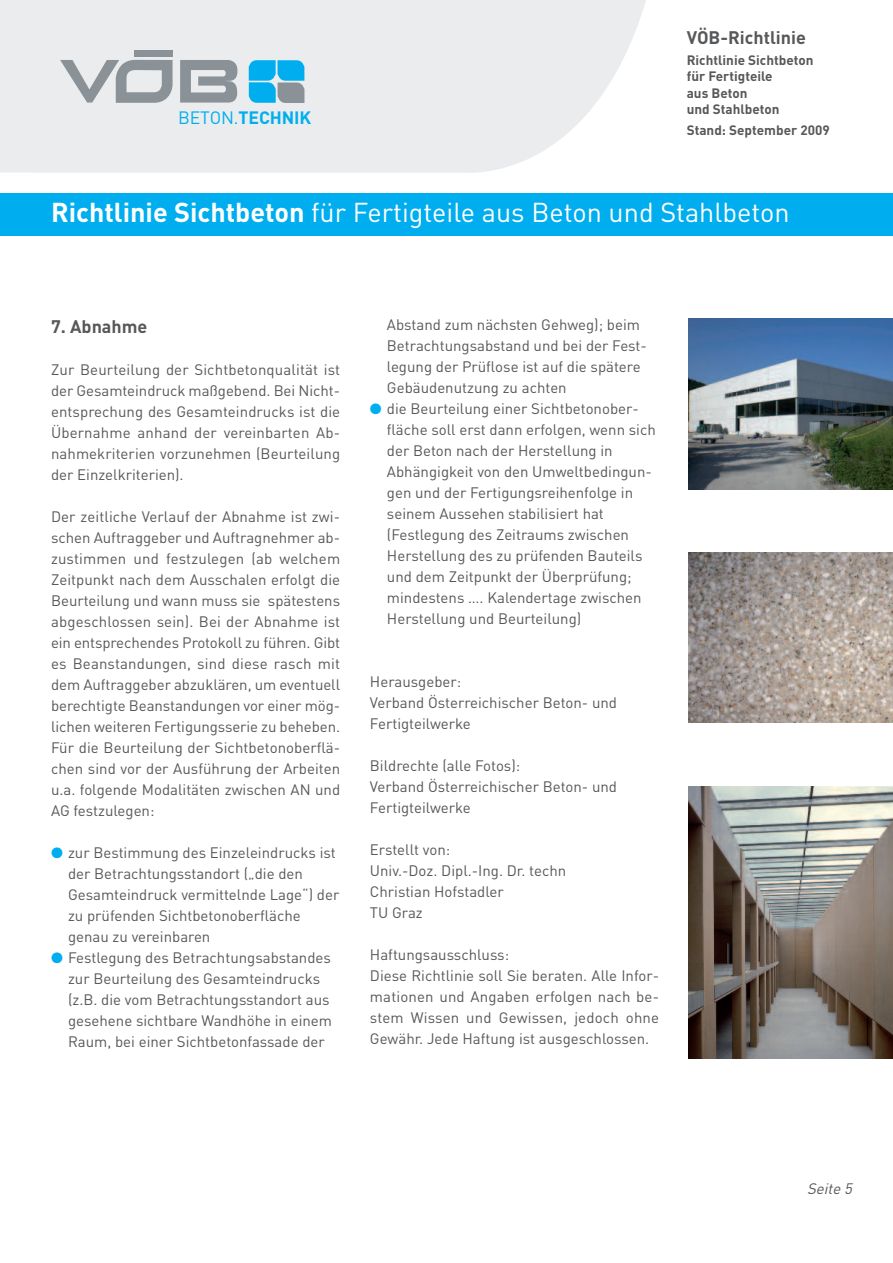
<style>
.page{position:relative;width:893px;height:1263px;background:#fff}
.page>*{position:absolute;margin:0;border:0;box-sizing:border-box;transform-origin:0 0}
.t1{font:27px "DINOT";color:#fff}
.t2{font:700 18px "DINOT";color:#57585a}
.t3{font:700 17.7px "DINOT";letter-spacing:-.01em;color:#00aeef}
.t4{font:15px/21px "DINOT";color:#57585a}
.t5{font:italic 15px "DINOT";color:#57585a}
.t6{font:700 13.5px/16.5px "DINOT";color:#57585a}
.s1{font-weight:400}
.s2{font-weight:700}
.s3{color:#00aeef}
</style>
<div class="page">
<svg style="left:0;top:0;width:646px;height:173px;background:#ebedef"></svg>
<div style="left:134px;top:51px;width:38px;height:6px;background:#8a9297"></div>
<svg style="left:180px;top:60px;width:59px;height:43px;background:#a4aaae"></svg>
<svg style="left:60px;top:60px;width:113px;height:43px;background:#babfc3"></svg>
<svg style="left:249px;top:60px;width:55px;height:43px;background:#3bafdb"></svg>
<img style="left:689px;top:319px;width:204px;height:170px">
<img style="left:689px;top:553px;width:204px;height:170px">
<img style="left:689px;top:787px;width:204px;height:272px">
<div style="left:0;top:193px;width:893px;height:43px;background:#00aeef"></div>
<p class="t3" style="left:178px;top:111px;width:134px"><span class="s1">BETON.</span>TECHNIK</p>
<p class="t2" style="left:687px;top:31px;width:121px">VÖB-Richtlinie</p>
<p class="t6" style="left:687px;top:53px;width:128px">Richtlinie Sichtbeton für Fertigteile<br>aus Beton<br>und Stahlbeton</p>
<p class="t6" style="left:687px;top:123px;width:144px">Stand: September 2009</p>
<h1 class="t1" style="left:51px;top:203px;width:740px"><span class="s2">Richtlinie Sichtbeton</span> für Fertigteile aus Beton und Stahlbeton</h1>
<p class="t2" style="left:51px;top:320px;width:98px">7. Abnahme</p>
<p class="t4" style="left:51px;top:360px;width:291px;text-align:justify">Zur Beurteilung der Sichtbetonqualität ist der Gesamteindruck maßgebend. Bei Nicht&shy;entsprechung des Gesamteindrucks ist die Übernahme anhand der vereinbarten Ab&shy;nahmekriterien vorzunehmen (Beurteilung der Einzelkriterien).</p>
<p class="t4" style="left:51px;top:507px;width:291px;text-align:justify">Der zeitliche Verlauf der Abnahme ist zwi&shy;schen Auftraggeber und Auftragnehmer ab&shy;zustimmen und festzulegen (ab welchem Zeitpunkt nach dem Ausschalen erfolgt die Beurteilung und wann muss sie spätestens abgeschlossen sein). Bei der Abnahme ist ein entsprechendes Protokoll zu führen. Gibt es Beanstandungen, sind diese rasch mit dem Auftraggeber abzuklären, um eventuell berechtigte Beanstandungen vor einer mög&shy;lichen weiteren Fertigungsserie zu beheben.<br>Für die Beurteilung der Sichtbetonoberflä&shy;chen sind vor der Ausführung der Arbeiten u.a. folgende Modalitäten zwischen AN und AG festzulegen:</p>
<p class="t4" style="left:68px;top:843px;width:273px;text-indent:-17px"><span class="s3">●</span> zur Bestimmung des Einzeleindrucks ist der Betrachtungsstandort („die den Gesamteindruck vermittelnde Lage“) der zu prüfenden Sichtbetonoberfläche genau zu vereinbaren</p>
<p class="t4" style="left:68px;top:948px;width:266px;text-indent:-17px"><span class="s3">●</span> Festlegung des Betrachtungsabstandes zur Beurteilung des Gesamteindrucks (z.B. die vom Betrachtungsstandort aus gesehene sichtbare Wandhöhe in einem Raum, bei einer Sichtbetonfassade der</p>
<p class="t4" style="left:387px;top:316px;width:261px">Abstand zum nächsten Gehweg); beim Betrachtungsabstand und bei der Fest&shy;legung der Prüflose ist auf die spätere Gebäudenutzung zu achten</p>
<p class="t4" style="left:387px;top:400px;width:270px;text-indent:-17px"><span class="s3">●</span> die Beurteilung einer Sichtbetonober&shy;fläche soll erst dann erfolgen, wenn sich der Beton nach der Herstellung in Abhängigkeit von den Umweltbedingun&shy;gen und der Fertigungsreihenfolge in seinem Aussehen stabilisiert hat (Festlegung des Zeitraums zwischen Herstellung des zu prüfenden Bauteils und dem Zeitpunkt der Überprüfung; mindestens …. Kalendertage zwischen Herstellung und Beurteilung)</p>
<p class="t4" style="left:370px;top:673px;width:249px">Herausgeber:<br>Verband Österreichischer Beton- und<br>Fertigteilwerke</p>
<p class="t4" style="left:370px;top:757px;width:249px">Bildrechte (alle Fotos):<br>Verband Österreichischer Beton- und<br>Fertigteilwerke</p>
<p class="t4" style="left:370px;top:841px;width:198px">Erstellt von:<br>Univ.-Doz. Dipl.-Ing. Dr. techn<br>Christian Hofstadler<br>TU Graz</p>
<p class="t4" style="left:370px;top:946px;width:291px">Haftungsausschluss:<br>Diese Richtlinie soll Sie beraten. Alle Infor&shy;mationen und Angaben erfolgen nach be&shy;stem Wissen und Gewissen, jedoch ohne Gewähr. Jede Haftung ist ausgeschlossen.</p>
<p class="t5" style="left:807px;top:1183px;width:49px">Seite 5</p>
</div>
